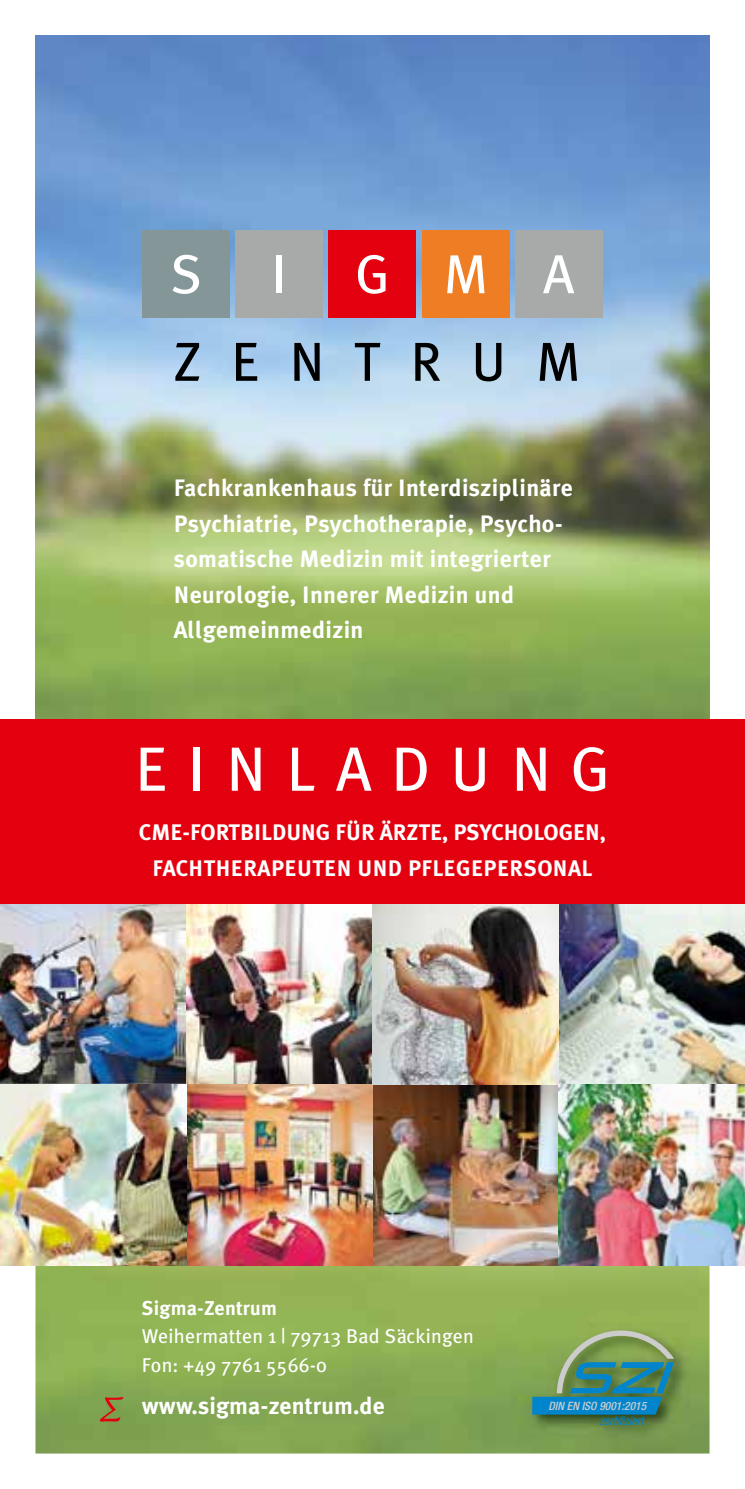
<style>
.page{position:relative;width:745px;height:1489px;background:#fff}
.page>*{position:absolute;margin:0;border:0;box-sizing:border-box;transform-origin:0 0}
.t1{font:62.5px "Meta Plus";letter-spacing:.325em;color:#fff}
.t2{font:700 23.75px/35.5px "Meta Plus";letter-spacing:.015em;color:#fff}
.t3{font:700 22.5px/35.5px "Meta Plus";letter-spacing:.005em;color:#fff;text-align:center}
.t4{font:20px/28.2px "Meta Plus";letter-spacing:.01em;color:#fff}
.t5{font:700 20px "Meta Plus";letter-spacing:.01em;color:#fff}
.t6{font:italic condensed 12px "Helvetica Neue";color:#0085cd}
.t7{font:italic 500 condensed 11.5px "Helvetica Neue";color:#ccc}
</style>
<div class="page">
<img style="left:558px;top:904px;width:186px;height:180px">
<img style="left:35px;top:1265px;width:674px;height:188px">
<img style="left:0;top:904px;width:186px;height:180px">
<img style="left:372px;top:1084px;width:186px;height:181px">
<img style="left:35px;top:35px;width:674px;height:684px">
<div style="left:142px;top:230px;width:87px;height:88px;background:#849698"></div>
<div style="left:515px;top:230px;width:87px;height:88px;background:#a8a9a9"></div>
<div style="left:235px;top:230px;width:88px;height:88px;background:#a8a9a9"></div>
<div style="left:328px;top:230px;width:88px;height:88px;background:#e3000f"></div>
<div style="left:422px;top:230px;width:87px;height:88px;background:#ef7d24"></div>
<svg style="left:172px;top:255px;width:27px;height:39px"></svg>
<div style="left:276px;top:255px;width:5px;height:38px;background:#fff"></div>
<svg style="left:358px;top:255px;width:27px;height:39px"></svg>
<svg style="left:447px;top:255px;width:37px;height:38px"></svg>
<svg style="left:543px;top:255px;width:31px;height:38px"></svg>
<svg style="left:175px;top:343px;width:24px;height:38px"></svg>
<svg style="left:236px;top:343px;width:21px;height:38px"></svg>
<svg style="left:294px;top:343px;width:25px;height:38px"></svg>
<svg style="left:354px;top:343px;width:26px;height:38px"></svg>
<svg style="left:415px;top:343px;width:25px;height:38px"></svg>
<svg style="left:475px;top:343px;width:26px;height:38px"></svg>
<svg style="left:539px;top:343px;width:37px;height:38px"></svg>
<img style="left:186px;top:904px;width:186px;height:180px">
<img style="left:186px;top:1084px;width:186px;height:181px">
<img style="left:0;top:1084px;width:186px;height:181px">
<img style="left:558px;top:1084px;width:186px;height:181px">
<img style="left:372px;top:904px;width:186px;height:180px">
<svg style="left:100px;top:1396px;width:23px;height:25px"></svg>
<div style="left:0;top:719px;width:744px;height:185px;background:#e3000f"></div>
<img style="left:517px;top:1316px;width:185px;height:135px">
<svg style="left:532px;top:1330px;width:141px;height:84px;background:#57947b"></svg>
<p class="t2" style="left:174px;top:470px;width:400px">Fachkrankenhaus für Interdisziplinäre Psychiatrie, Psychotherapie, Psycho - somatische Medizin mit integrierter Neurologie, Innerer Medizin und Allgemeinmedizin</p>
<h1 class="t1" style="left:135px;top:732px;width:476px">EINLADUNG</h1>
<p class="t3" style="left:139px;top:814px;width:468px">CME-FORTBILDUNG FÜR ÄRZTE, PSYCHOLOGEN,<br>FACHTHERAPEUTEN UND PFLEGEPERSONAL</p>
<p class="t5" style="left:142px;top:1296px;width:136px">Sigma-Zentrum</p>
<p class="t4" style="left:142px;top:1321px;width:333px">Weihermatten 1 | 79713 Bad Säckingen<br>Fon: +49 7761 5566-0</p>
<p class="t2" style="left:142px;top:1387px;width:244px">www.sigma-zentrum.de</p>
<p class="t7" style="left:548px;top:1399px;width:99px">DIN EN ISO 9001:2015</p>
<p class="t6" style="left:599px;top:1413px;width:46px">zertifiziert</p>
</div>
